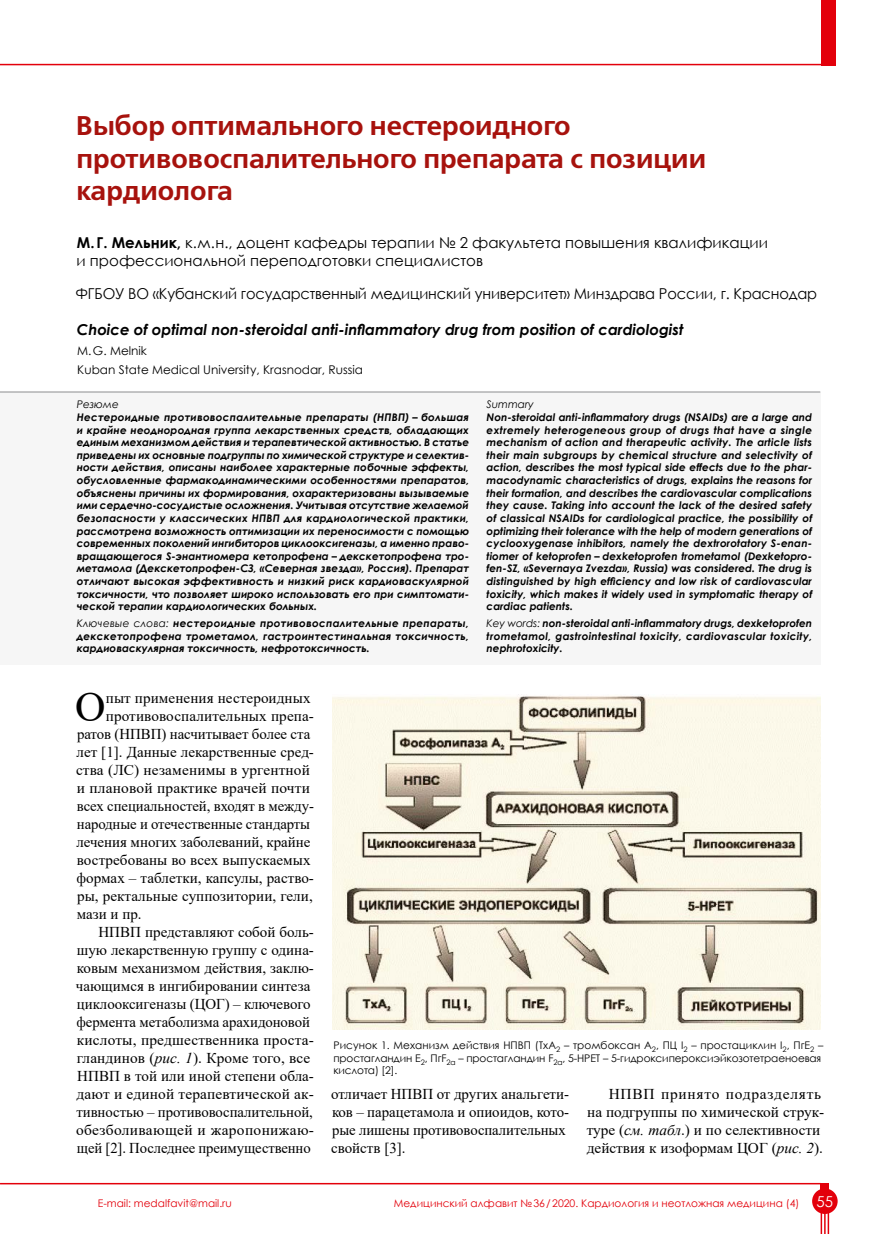
<style>
.page{position:relative;width:893px;height:1234px;background:#fff}
.page>*{position:absolute;margin:0;border:0;box-sizing:border-box;transform-origin:0 0}
.osn{font:42.15px "Times New Roman";color:#000}
.head{font:27px/32.4px "Free Set Demi C";color:#a7120d}
.osn-2{font:15px/18px "Times New Roman";color:#000}
.avtor{font:15px/18px "Century Gothic";color:#000}
.place{font:15px "Century Gothic";letter-spacing:-.01em;color:#000}
.eng_head{font:italic 700 15px "Century Gothic";color:#000}
.eng_place{font:12px "Century Gothic";color:#000}
.eng_avt{font:12px "Century Gothic";color:#000}
.rezume_rus{font:italic 700 10.5px/12.6px "Century Gothic";color:#000;text-align:justify}
.rezume_eng{font:italic 700 10.5px/12.6px "Century Gothic";color:#000;text-align:justify}
.ris{font:10.5px/12.6px "Century Gothic";letter-spacing:-.01em;color:#000}
.t1{font:10.5px "Century Gothic";color:#e3000b}
.rezume_eng-2{font:italic 10.5px "Century Gothic";color:#000}
.rezume_rus-2{font:italic 10.5px "Century Gothic";color:#000}
.s1{font-weight:700}
.s2{font-weight:400}
.s3{font-style:italic}
.s4{font-size:15px;color:#fff}
</style>
<div class="page">
<div style="left:0;top:392px;width:820px;height:273px;background:#f6f6f6"></div>
<hr style="left:0;top:64px;width:826px;height:1px;background:#e3000b">
<div style="left:821px;top:0;width:14px;height:65px;background:#e3000b"></div>
<div style="left:812px;top:1188px;width:26px;height:25px;background:#e3000b;border-radius:50%"></div>
<div style="left:821px;top:1182px;width:8px;height:28px;background:#e3000b"></div>
<svg style="left:821px;top:1213px;width:1px;height:20px"></svg>
<svg style="left:828px;top:1213px;width:1px;height:20px"></svg>
<hr style="left:824px;top:1210px;width:2px;height:23px;background:#e3000b">
<hr style="left:0;top:1182px;width:821px;height:2px;background:#e3000b">
<hr style="left:0;top:391px;width:820px;height:1px;background:#b1b2b3">
<img style="left:333px;top:694px;width:488px;height:335px">
<p class="head" style="left:76px;top:111px;width:631px">Выбор оптимального нестероидного противовоспалительного препарата с позиции кардиолога</p>
<p class="avtor" style="left:77px;top:233px;width:693px"><span class="s1">М. Г. Мельник,</span> к. м. н., доцент кафедры терапии № 2 факультета повышения квалификации и профессиональной переподготовки специалистов</p>
<p class="place" style="left:75px;top:283px;width:743px">ФГБОУ ВО «Кубанский государственный медицинский университет» Минздрава России, г. Краснодар</p>
<p class="eng_head" style="left:77px;top:318px;width:608px">Choice of optimal non-steroidal anti-inflammatory drug from position of cardiologist</p>
<p class="eng_avt" style="left:77px;top:342px;width:71px">M.G. Melnik</p>
<p class="eng_place" style="left:77px;top:361px;width:287px">Kuban State Medical University, Krasnodar, Russia</p>
<p class="rezume_rus-2" style="left:77px;top:397px;width:44px">Резюме</p>
<p class="rezume_rus" style="left:77px;top:410px;width:394px">Нестероидные противовоспалительные препараты (НПВП) – большая и крайне неоднородная группа лекарственных средств, обладающих единым механизмом действия и терапевтической активностью. В статье приведены их основные подгруппы по химической структуре и селектив&shy;ности действия, описаны наиболее характерные побочные эффекты, обусловленные фармакодинамическими особенностями препаратов, объяснены причины их формирования, охарактеризованы вызываемые ими сердечно-сосудистые осложнения. Учитывая отсутствие желаемой безопасности у классических НПВП для кардиологической практики, рассмотрена возможность оптимизации их переносимости с помощью современных поколений ингибиторов циклооксигеназы, а именно право&shy;вращающегося S-энантиомера кетопрофена – декскетопрофена тро&shy;метамола (Декскетопрофен-СЗ, «Северная звезда», Россия). Препарат отличают высокая эффективность и низкий риск кардиоваскулярной токсичности, что позволяет широко использовать его при симптомати&shy;ческой терапии кардиологических больных.</p>
<p class="rezume_rus" style="left:77px;top:616px;width:394px"><span class="s2">Ключевые слова:</span> нестероидные противовоспалительные препараты, декскетопрофена трометамол, гастроинтестинальная токсичность, кардиоваскулярная токсичность, нефротоксичность.</p>
<p class="rezume_eng-2" style="left:487px;top:397px;width:49px">Summary</p>
<p class="rezume_eng" style="left:487px;top:410px;width:327px">Non-steroidal anti-inflammatory drugs (NSAIDs) are a large and extremely heterogeneous group of drugs that have a single mechanism of action and therapeutic activity. The article lists their main subgroups by chemical structure and selectivity of action, describes the most typical side effects due to the phar&shy;macodynamic characteristics of drugs, explains the reasons for their formation, and describes the cardiovascular complications they cause. Taking into account the lack of the desired safety of classical NSAIDs for cardiological practice, the possibility of optimizing their tolerance with the help of modern generations of cyclooxygenase inhibitors, namely the dextrorotatory S-enan&shy;tiomer of ketoprofen – dexketoprofen trometamol (Dexketopro&shy;fen-SZ, «Severnaya Zvezda», Russia) was considered. The drug is distinguished by high efficiency and low risk of cardiovascular toxicity, which makes it widely used in symptomatic therapy of cardiac patients.</p>
<p class="rezume_eng" style="left:487px;top:616px;width:327px"><span class="s2">Key words:</span> non-steroidal anti-inflammatory drugs, dexketoprofen trometamol, gastrointestinal toxicity, cardiovascular toxicity, nephrotoxicity.</p>
<p class="osn" style="left:75px;top:676px;width:32px">О</p>
<p class="osn-2" style="left:106px;top:688px;width:206px">пыт применения нестероидных</p>
<p class="osn-2" style="left:106px;top:706px;width:210px">противовоспалительных препа-</p>
<p class="osn-2" style="left:77px;top:724px;width:235px">ратов (НПВП) насчитывает более ста</p>
<p class="osn-2" style="left:76px;top:742px;width:239px">лет [1]. Данные лекарственные сред-</p>
<p class="osn-2" style="left:76px;top:760px;width:235px">ства (ЛС) незаменимы в ургентной</p>
<p class="osn-2" style="left:77px;top:778px;width:235px">и плановой практике врачей почти</p>
<p class="osn-2" style="left:77px;top:796px;width:239px">всех специальностей, входят в между-</p>
<p class="osn-2" style="left:77px;top:814px;width:235px">народные и отечественные стандарты</p>
<p class="osn-2" style="left:76px;top:832px;width:236px">лечения многих заболеваний, крайне</p>
<p class="osn-2" style="left:77px;top:850px;width:235px">востребованы во всех выпускаемых</p>
<p class="osn-2" style="left:76px;top:868px;width:239px">формах – таблетки, капсулы, раство-</p>
<p class="osn-2" style="left:77px;top:886px;width:237px">ры, ректальные суппозитории, гели,</p>
<p class="osn-2" style="left:77px;top:904px;width:66px">мази и пр.</p>
<p class="osn-2" style="left:76px;top:922px;width:240px;text-indent:23px">НПВП представляют собой боль&shy;шую лекарственную группу с одина&shy;ковым механизмом действия, заклю&shy;чающимся в ингибировании синтеза циклооксигеназы (ЦОГ) – ключевого фермента метаболизма арахидоновой кислоты, предшественника проста&shy;гландинов (<span class="s3">рис. 1</span>). Кроме того, все НПВП в той или иной степени обла&shy;дают и единой терапевтической ак&shy;тивностью – противовоспалительной, обезболивающей и жаропонижаю&shy;щей [2]. Последнее преимущественно</p>
<p class="t1" style="left:98px;top:1195px;width:136px">E-mail: medalfavit@mail.ru</p>
<p class="ris" style="left:333px;top:1038px;width:492px">Рисунок 1. Механизм действия НПВП (ТхА<sub>2</sub> – тромбоксан А<sub>2</sub>, ПЦ I<sub>2</sub> – простациклин I<sub>2</sub>, ПгЕ<sub>2</sub> – простагландин Е<sub>2</sub>, ПгF<sub>2α</sub> – простагландин F<sub>2α</sub>, 5-НРЕТ – 5-гидроксипероксиэйкозотетраеноевая кислота) [2].</p>
<p class="osn-2" style="left:331px;top:1084px;width:239px">отличает НПВП от других анальгети&shy;ков – парацетамола и опиоидов, кото&shy;рые лишены противовоспалительных свойств [3].</p>
<p class="osn-2" style="left:587px;top:1084px;width:239px;text-indent:22px">НПВП принято подразделять на подгруппы по химической струк&shy;туре (<span class="s3">см. табл</span>.) и по селективности действия к изоформам ЦОГ (<span class="s3">рис. 2</span>).</p>
<p class="t1" style="left:394px;top:1195px;width:441px">Медицинский алфавит №36/2020. Кардиология и неотложная медицина (4) <span class="s4">55</span></p>
</div>
